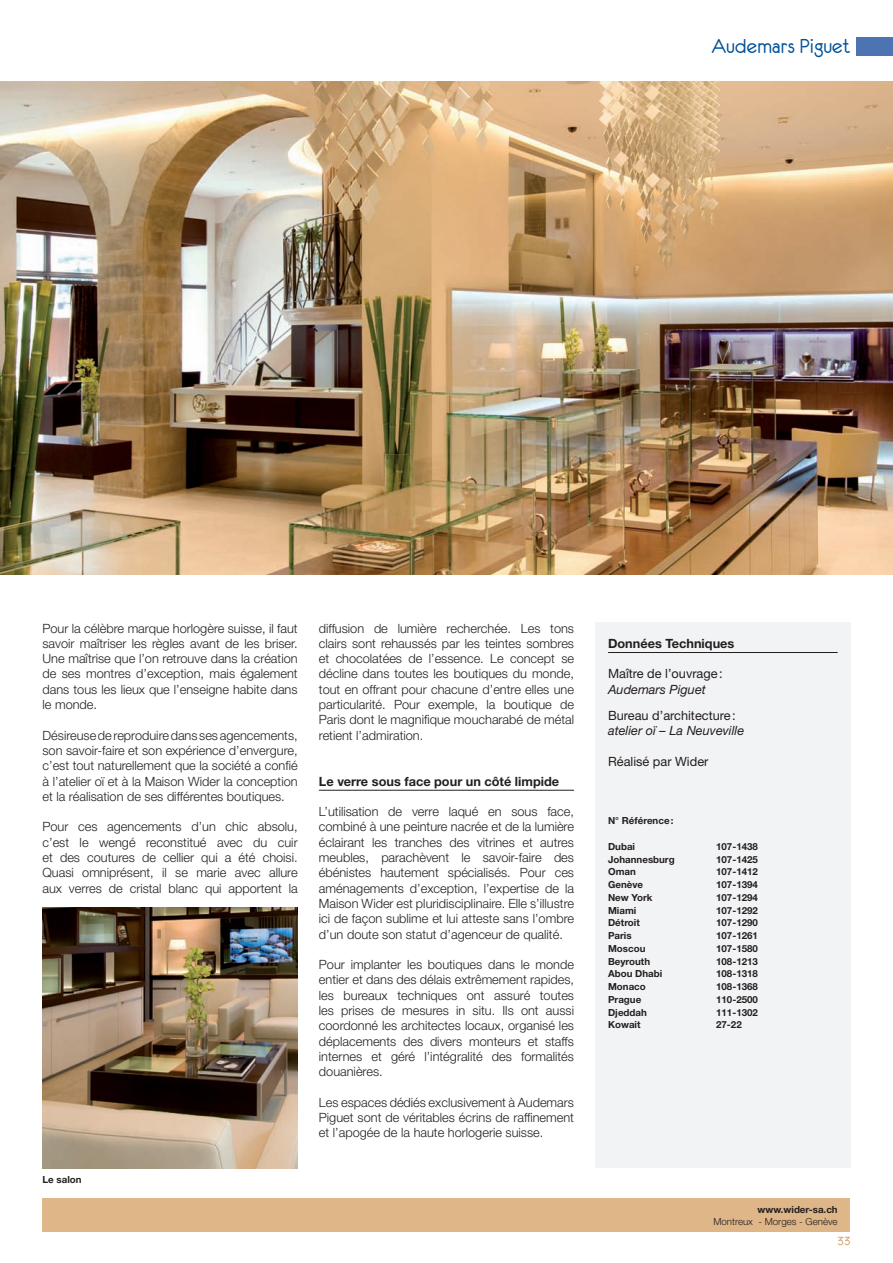
<style>
.page{position:relative;width:893px;height:1263px;background:#fff}
.page>*{position:absolute;margin:0;border:0;box-sizing:border-box;transform-origin:0 0}
.t1{font:22.5px "Eurofurenceregular";color:#01529a}
.t2{font:13.5px "Eurofurenceregular";color:#d39c61}
.t3{font:300 12.75px/15.3px "Helvetica Neue LT Std";color:#231f20;text-align:justify}
.t4{font:12.75px "Helvetica Neue LT Std";color:#231f20}
.t5{font:700 12.75px "Helvetica Neue LT Std";color:#231f20}
.t6{font:italic 12.75px "Helvetica Neue LT Std";color:#231f20}
.t7{font:700 9.75px "Helvetica Neue LT Std";color:#231f20}
.t8{font:300 9.75px "Helvetica Neue LT Std";color:#231f20}
</style>
<div class="page">
<div style="left:43px;top:1199px;width:807px;height:33px;background:#dfb687"></div>
<div style="left:856px;top:38px;width:37px;height:18px;background:#4d74b2"></div>
<img style="left:0;top:82px;width:893px;height:492px">
<hr style="left:319px;top:790px;width:255px;height:1px;background:#231f20">
<img style="left:43px;top:908px;width:255px;height:260px">
<div style="left:595px;top:623px;width:255px;height:545px;background:#f2f3f4"></div>
<hr style="left:608px;top:652px;width:230px;height:1px;background:#231f20">
<h1 class="t1" style="left:712px;top:35px;width:140px">Audemars Piguet</h1>
<p class="t3" style="left:43px;top:620px;width:257px">Pour la célèbre marque horlogère suisse, il faut savoir maîtriser les règles avant de les briser.<br>Une maîtrise que l’on retrouve dans la création de ses montres d’exception, mais également dans tous les lieux que l’enseigne habite dans le monde.</p>
<p class="t3" style="left:43px;top:727px;width:257px">Désireuse de reproduire dans ses agencements, son savoir-faire et son expérience d’envergure, c’est tout naturellement que la société a confié à l’atelier oï et à la Maison Wider la conception et la réalisation de ses différentes boutiques.</p>
<p class="t3" style="left:43px;top:819px;width:257px">Pour ces agencements d’un chic absolu, c’est le wengé reconstitué avec du cuir et des coutures de cellier qui a été choisi.<br>Quasi omniprésent, il se marie avec allure aux verres de cristal blanc qui apportent la</p>
<p class="t7" style="left:43px;top:1174px;width:41px">Le salon</p>
<p class="t3" style="left:319px;top:620px;width:257px">diffusion de lumière recherchée. Les tons clairs sont rehaussés par les teintes sombres et chocolatées de l’essence. Le concept se décline dans toutes les boutiques du monde, tout en offrant pour chacune d’entre elles une particularité. Pour exemple, la boutique de Paris dont le magnifique moucharabé de métal retient l’admiration.</p>
<p class="t5" style="left:319px;top:773px;width:242px">Le verre sous face pour un côté limpide</p>
<p class="t3" style="left:319px;top:804px;width:257px">L’utilisation de verre laqué en sous face, combiné à une peinture nacrée et de la lumière éclairant les tranches des vitrines et autres meubles, parachèvent le savoir-faire des ébénistes hautement spécialisés. Pour ces aménagements d’exception, l’expertise de la Maison Wider est pluridisciplinaire. Elle s’illustre ici de façon sublime et lui atteste sans l’ombre d’un doute son statut d’agenceur de qualité.</p>
<p class="t3" style="left:319px;top:957px;width:257px">Pour implanter les boutiques dans le monde entier et dans des délais extrêmement rapides, les bureaux techniques ont assuré toutes les prises de mesures in situ. Ils ont aussi coordonné les architectes locaux, organisé les déplacements des divers monteurs et staffs internes et géré l’intégralité des formalités douanières.</p>
<p class="t3" style="left:319px;top:1094px;width:257px">Les espaces dédiés exclusivement à Audemars Piguet sont de véritables écrins de raffinement et l’apogée de la haute horlogerie suisse.</p>
<p class="t5" style="left:608px;top:635px;width:128px">Données Techniques</p>
<p class="t4" style="left:608px;top:666px;width:116px">Maître de l’ouvrage:</p>
<p class="t6" style="left:608px;top:681px;width:99px">Audemars Piguet</p>
<p class="t4" style="left:608px;top:708px;width:129px">Bureau d’architecture:</p>
<p class="t6" style="left:608px;top:723px;width:138px">atelier oï – La Neuveville</p>
<p class="t4" style="left:608px;top:753px;width:102px">Réalisé par Wider</p>
<p class="t7" style="left:608px;top:815px;width:67px">N° Référence:</p>
<p class="t7" style="left:608px;top:840px;width:29px">Dubai</p>
<p class="t7" style="left:716px;top:840px;width:43px">107-1438</p>
<p class="t7" style="left:608px;top:853px;width:68px">Johannesburg</p>
<p class="t7" style="left:716px;top:853px;width:43px">107-1425</p>
<p class="t7" style="left:608px;top:866px;width:29px">Oman</p>
<p class="t7" style="left:716px;top:866px;width:43px">107-1412</p>
<p class="t7" style="left:608px;top:879px;width:37px">Genève</p>
<p class="t7" style="left:716px;top:879px;width:43px">107-1394</p>
<p class="t7" style="left:608px;top:891px;width:46px">New York</p>
<p class="t7" style="left:716px;top:891px;width:43px">107-1294</p>
<p class="t7" style="left:608px;top:904px;width:30px">Miami</p>
<p class="t7" style="left:716px;top:904px;width:43px">107-1292</p>
<p class="t7" style="left:608px;top:917px;width:33px">Détroit</p>
<p class="t7" style="left:716px;top:917px;width:43px">107-1290</p>
<p class="t7" style="left:608px;top:930px;width:25px">Paris</p>
<p class="t7" style="left:716px;top:930px;width:43px">107-1261</p>
<p class="t7" style="left:608px;top:942px;width:39px">Moscou</p>
<p class="t7" style="left:716px;top:942px;width:43px">107-1580</p>
<p class="t7" style="left:608px;top:955px;width:44px">Beyrouth</p>
<p class="t7" style="left:716px;top:955px;width:43px">108-1213</p>
<p class="t7" style="left:608px;top:968px;width:56px">Abou Dhabi</p>
<p class="t7" style="left:716px;top:968px;width:43px">108-1318</p>
<p class="t7" style="left:608px;top:981px;width:39px">Monaco</p>
<p class="t7" style="left:716px;top:981px;width:43px">108-1368</p>
<p class="t7" style="left:608px;top:993px;width:35px">Prague</p>
<p class="t7" style="left:716px;top:993px;width:43px">110-2500</p>
<p class="t7" style="left:608px;top:1006px;width:40px">Djeddah</p>
<p class="t7" style="left:716px;top:1006px;width:43px">111-1302</p>
<p class="t7" style="left:608px;top:1019px;width:34px">Kowait</p>
<p class="t7" style="left:716px;top:1019px;width:27px">27-22</p>
<p class="t7" style="left:758px;top:1203px;width:82px">www.wider-sa.ch</p>
<p class="t8" style="left:713px;top:1215px;width:126px">Montreux - Morges - Genève</p>
<p class="t2" style="left:837px;top:1233px;width:14px">33</p>
</div>
